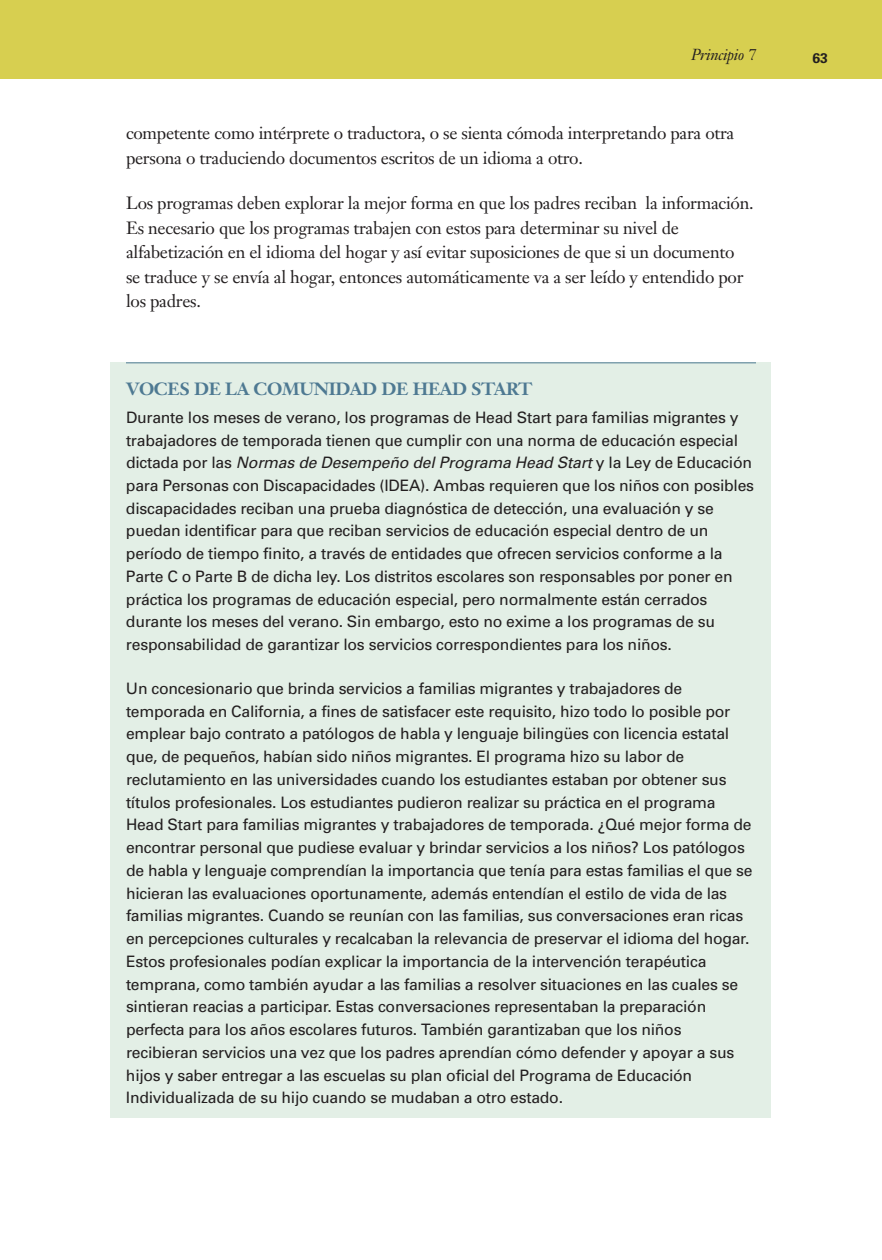
<style>
.page{position:relative;width:882px;height:1260px;background:#fff}
.page>*{position:absolute;margin:0;border:0;box-sizing:border-box;transform-origin:0 0}
.t1{font:17.5px/24.5px "Janson Text";letter-spacing:-.015em;color:#231f20}
.t2{font:700 17.5px "Janson Text";letter-spacing:-.015em;color:#4e7992}
.t3{font:15.75px/22.8px "Univers";letter-spacing:-.015em;color:#231f20}
.t4{font:italic 15.75px "Janson Text";letter-spacing:-.015em;color:#231f20}
.t5{font:700 14px "Univers";color:#231f20}
.s1{font-style:italic}
</style>
<div class="page">
<div style="left:110px;top:362px;width:661px;height:756px;background:#e3efe6"></div>
<div style="left:0;top:0;width:882px;height:79px;background:#d7cf50"></div>
<hr style="left:126px;top:362px;width:630px;height:1px;background:#4e7992">
<p class="t4" style="left:691px;top:49px;width:66px">Principio 7</p>
<p class="t5" style="left:812px;top:53px;width:17px">63</p>
<p class="t1" style="left:126px;top:123px;width:610px">competente como intérprete o traductora, o se sienta cómoda interpretando para otra persona o traduciendo documentos escritos de un idioma a otro.</p>
<p class="t1" style="left:126px;top:193px;width:629px">Los programas deben explorar la mejor forma en que los padres reciban la información.<br>Es necesario que los programas trabajen con estos para determinar su nivel de alfabetización en el idioma del hogar y así evitar suposiciones de que si un documento<br>se traduce y se envía al hogar, entonces automáticamente va a ser leído y entendido por los padres.</p>
<h2 class="t2" style="left:126px;top:382px;width:408px">VOCES DE LA COMUNIDAD DE HEAD START</h2>
<p class="t3" style="left:126px;top:407px;width:630px">Durante los meses de verano, los programas de Head Start para familias migrantes y trabajadores de temporada tienen que cumplir con una norma de educación especial dictada por las <span class="s1">Normas de Desempeño del Programa Head Start</span> y la Ley de Educación para Personas con Discapacidades (IDEA). Ambas requieren que los niños con posibles discapacidades reciban una prueba diagnóstica de detección, una evaluación y se puedan identificar para que reciban servicios de educación especial dentro de un período de tiempo finito, a través de entidades que ofrecen servicios conforme a la Parte C o Parte B de dicha ley. Los distritos escolares son responsables por poner en práctica los programas de educación especial, pero normalmente están cerrados durante los meses del verano. Sin embargo, esto no exime a los programas de su responsabilidad de garantizar los servicios correspondientes para los niños.</p>
<p class="t3" style="left:126px;top:678px;width:628px">Un concesionario que brinda servicios a familias migrantes y trabajadores de temporada en California, a fines de satisfacer este requisito, hizo todo lo posible por emplear bajo contrato a patólogos de habla y lenguaje bilingües con licencia estatal que, de pequeños, habían sido niños migrantes. El programa hizo su labor de reclutamiento en las universidades cuando los estudiantes estaban por obtener sus títulos profesionales. Los estudiantes pudieron realizar su práctica en el programa Head Start para familias migrantes y trabajadores de temporada. ¿Qué mejor forma de encontrar personal que pudiese evaluar y brindar servicios a los niños? Los patólogos de habla y lenguaje comprendían la importancia que tenía para estas familias el que se hicieran las evaluaciones oportunamente, además entendían el estilo de vida de las familias migrantes. Cuando se reunían con las familias, sus conversaciones eran ricas en percepciones culturales y recalcaban la relevancia de preservar el idioma del hogar.<br>Estos profesionales podían explicar la importancia de la intervención terapéutica temprana, como también ayudar a las familias a resolver situaciones en las cuales se sintieran reacias a participar. Estas conversaciones representaban la preparación perfecta para los años escolares futuros. También garantizaban que los niños recibieran servicios una vez que los padres aprendían cómo defender y apoyar a sus hijos y saber entregar a las escuelas su plan oficial del Programa de Educación Individualizada de su hijo cuando se mudaban a otro estado.</p>
</div>
